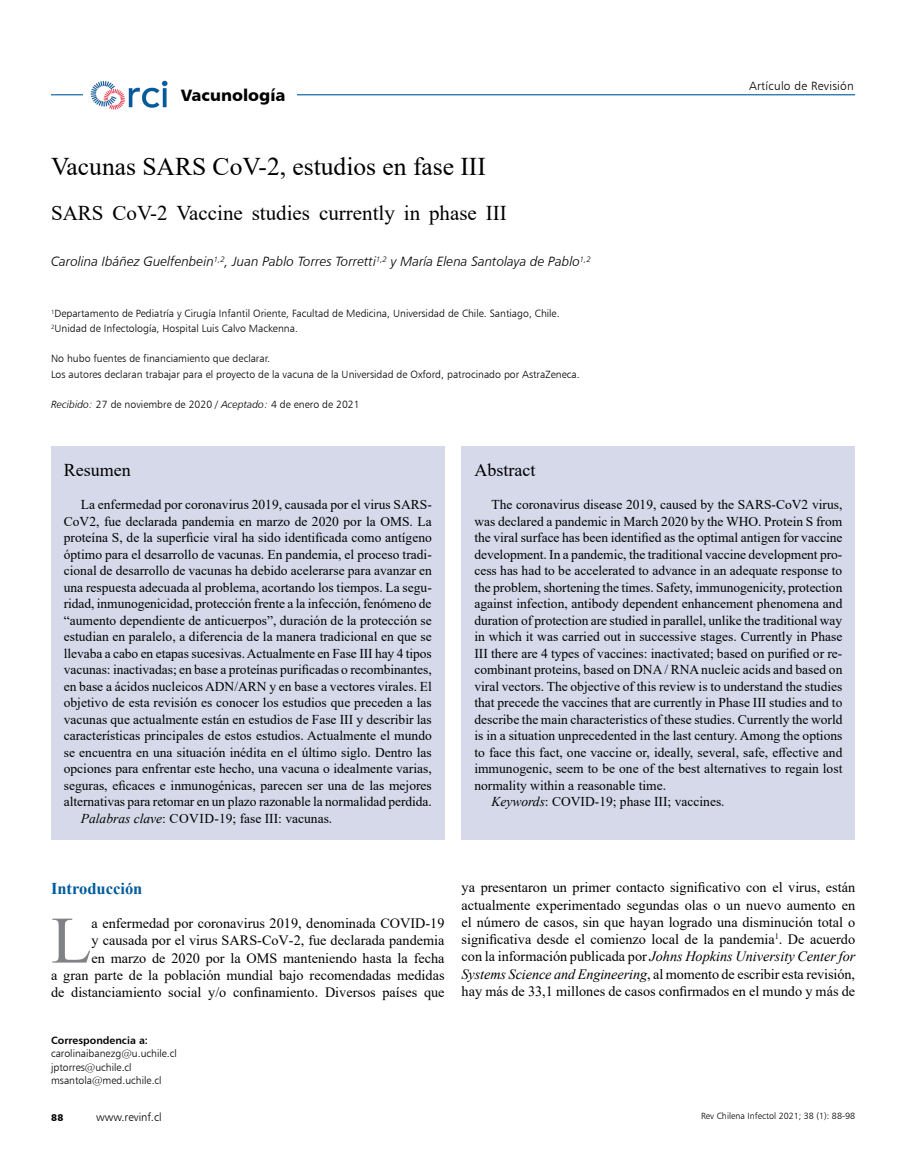
<style>
.page{position:relative;width:919px;height:1170px;background:#fff}
.page>*{position:absolute;margin:0;border:0;box-sizing:border-box;transform-origin:0 0}
.t1{font:66.3px "Times New Roman";color:#808285}
.t2{font:25.5px "Times New Roman";color:#000}
.t3{font:21px "Times New Roman";color:#000}
.t4{font:18px "Times New Roman";color:#000}
.t5{font:700 16.5px "Times New Roman";color:#005b9d}
.t6{font:16.5px "Humanist 777 BT Black B";color:#000}
.t7{font:14.25px/17.2px "Times New Roman";color:#000;text-align:right}
.t8{font:13.5px "Times New Roman";color:#000}
.t9{font:13.5px "Humanist 777 BT Light Italic B";color:#000}
.t10{font:italic 13.5px "Times New Roman";color:#000}
.t11{font:12px "Humanist 777 BT Light B";letter-spacing:.02em;color:#000}
.t12{font:11.25px "Humanist 777 BT Light B";color:#000}
.t13{font:10.5px/15px "Humanist 777 BT Light B";color:#000}
.t14{font:10.5px "Humanist 777 BT Bold B";color:#000}
.t15{font:9.75px "Humanist 777 BT Black B";color:#000}
.t16{font:9px "Humanist 777 BT Light B";color:#000}
.s1{font-family:"Humanist 777 BT Light Italic B"}
.s2{font-style:normal}
.s3{font-style:italic}
</style>
<div class="page">
<hr style="left:51px;top:94px;width:804px;height:1px;background:#005b9d">
<div style="left:83px;top:80px;width:92px;height:30px;background:#fff"></div>
<img style="left:90px;top:80px;width:78px;height:30px">
<div style="left:169px;top:80px;width:128px;height:30px;background:#fff"></div>
<div style="left:51px;top:445px;width:393px;height:394px;background:#d5d9e9"></div>
<div style="left:461px;top:445px;width:394px;height:394px;background:#d5d9e9"></div>
<p class="t6" style="left:181px;top:85px;width:106px">Vacunología</p>
<h2 class="t2" style="left:51px;top:149px;width:436px">Vacunas SARS CoV-2, estudios en fase III</h2>
<h3 class="t3" style="left:51px;top:198px;width:457px">SARS CoV-2 Vaccine studies currently in phase III</h3>
<p class="t9" style="left:51px;top:253px;width:541px">Carolina Ibáñez Guelfenbein<sup>1,2</sup>, Juan Pablo Torres Torretti<sup>1,2</sup> y María Elena Santolaya de Pablo<sup>1,2</sup></p>
<p class="t13" style="left:51px;top:306px;width:510px"><sup>1</sup>Departamento de Pediatría y Cirugía Infantil Oriente, Facultad de Medicina, Universidad de Chile. Santiago, Chile.<br><sup>2</sup>Unidad de Infectología, Hospital Luis Calvo Mackenna.</p>
<p class="t13" style="left:51px;top:351px;width:530px">No hubo fuentes de financiamiento que declarar.<br>Los autores declaran trabajar para el proyecto de la vacuna de la Universidad de Oxford, patrocinado por AstraZeneca.</p>
<p class="t13" style="left:51px;top:396px;width:310px"><span class="s1">Recibido:</span> 27 de noviembre de 2020 / <span class="s1">Aceptado:</span> 4 de enero de 2021</p>
<p class="t11" style="left:749px;top:79px;width:106px">Artículo de Revisión</p>
<h3 class="t4" style="left:64px;top:457px;width:68px">Resumen</h3>
<p class="t8" style="left:81px;top:495px;width:352px">La enfermedad por coronavirus 2019, causada por el virus SARS-</p>
<p class="t8" style="left:64px;top:511px;width:369px">CoV2, fue declarada pandemia en marzo de 2020 por la OMS. La</p>
<p class="t8" style="left:64px;top:528px;width:369px">proteína S, de la superficie viral ha sido identificada como antígeno</p>
<p class="t8" style="left:64px;top:544px;width:369px">óptimo para el desarrollo de vacunas. En pandemia, el proceso tradi-</p>
<p class="t8" style="left:64px;top:561px;width:369px">cional de desarrollo de vacunas ha debido acelerarse para avanzar en</p>
<p class="t8" style="left:64px;top:577px;width:369px">una respuesta adecuada al problema, acortando los tiempos. La segu-</p>
<p class="t8" style="left:64px;top:594px;width:369px">ridad, inmunogenicidad, protección frente a la infección, fenómeno de</p>
<p class="t8" style="left:64px;top:610px;width:369px">“aumento dependiente de anticuerpos”, duración de la protección se</p>
<p class="t8" style="left:64px;top:627px;width:369px">estudian en paralelo, a diferencia de la manera tradicional en que se</p>
<p class="t8" style="left:64px;top:643px;width:369px">llevaba a cabo en etapas sucesivas. Actualmente en Fase III hay 4 tipos</p>
<p class="t8" style="left:64px;top:660px;width:369px">vacunas: inactivadas; en base a proteínas purificadas o recombinantes,</p>
<p class="t8" style="left:64px;top:676px;width:369px">en base a ácidos nucleicos ADN/ARN y en base a vectores virales. El</p>
<p class="t8" style="left:64px;top:693px;width:369px">objetivo de esta revisión es conocer los estudios que preceden a las</p>
<p class="t8" style="left:64px;top:709px;width:369px">vacunas que actualmente están en estudios de Fase III y describir las</p>
<p class="t8" style="left:64px;top:726px;width:369px">características principales de estos estudios. Actualmente el mundo</p>
<p class="t8" style="left:64px;top:742px;width:369px">se encuentra en una situación inédita en el último siglo. Dentro las</p>
<p class="t8" style="left:64px;top:759px;width:369px">opciones para enfrentar este hecho, una vacuna o idealmente varias,</p>
<p class="t8" style="left:64px;top:775px;width:369px">seguras, eficaces e inmunogénicas, parecen ser una de las mejores</p>
<p class="t8" style="left:64px;top:792px;width:369px">alternativas para retomar en un plazo razonable la normalidad perdida.</p>
<p class="t10" style="left:81px;top:809px;width:108px">Palabras clave<span class="s2">: Covid</span></p>
<p class="t8" style="left:214px;top:808px;width:119px">-19; fase III: vacunas.</p>
<h3 class="t4" style="left:474px;top:457px;width:62px">Abstract</h3>
<p class="t8" style="left:491px;top:495px;width:352px">The coronavirus disease 2019, caused by the SARS-CoV2 virus,</p>
<p class="t8" style="left:474px;top:511px;width:369px">was declared a pandemic in March 2020 by the WHO. Protein S from</p>
<p class="t8" style="left:474px;top:528px;width:369px">the viral surface has been identified as the optimal antigen for vaccine</p>
<p class="t8" style="left:474px;top:544px;width:369px">development. In a pandemic, the traditional vaccine development pro-</p>
<p class="t8" style="left:474px;top:561px;width:369px">cess has had to be accelerated to advance in an adequate response to</p>
<p class="t8" style="left:474px;top:577px;width:369px">the problem, shortening the times. Safety, immunogenicity, protection</p>
<p class="t8" style="left:474px;top:594px;width:369px">against infection, antibody dependent enhancement phenomena and</p>
<p class="t8" style="left:474px;top:610px;width:369px">duration of protection are studied in parallel, unlike the traditional way</p>
<p class="t8" style="left:474px;top:627px;width:369px">in which it was carried out in successive stages. Currently in Phase</p>
<p class="t8" style="left:474px;top:643px;width:369px">III there are 4 types of vaccines: inactivated; based on purified or re-</p>
<p class="t8" style="left:474px;top:660px;width:369px">combinant proteins, based on DNA / RNA nucleic acids and based on</p>
<p class="t8" style="left:474px;top:676px;width:369px">viral vectors. The objective of this review is to understand the studies</p>
<p class="t8" style="left:474px;top:693px;width:369px">that precede the vaccines that are currently in Phase III studies and to</p>
<p class="t8" style="left:474px;top:709px;width:370px">describe the main characteristics of these studies. Currently the world</p>
<p class="t8" style="left:474px;top:726px;width:369px">is in a situation unprecedented in the last century. Among the options</p>
<p class="t8" style="left:474px;top:742px;width:369px">to face this fact, one vaccine or, ideally, several, safe, effective and</p>
<p class="t8" style="left:474px;top:759px;width:369px">immunogenic, seem to be one of the best alternatives to regain lost</p>
<p class="t8" style="left:474px;top:775px;width:193px">normality within a reasonable time.</p>
<p class="t8" style="left:491px;top:792px;width:235px"><span class="s3">Keywords</span>: COVID-19; phase III; vaccines.</p>
<p class="t5" style="left:51px;top:876px;width:93px">Introducción</p>
<h1 class="t1" style="left:51px;top:893px;width:42px">L</h1>
<p class="t7" style="left:51px;top:914px;width:395px">a enfermedad por coronavirus 2019, denominada COVID-19<br>y causada por el virus SARS-CoV-2, fue declarada pandemia<br>en marzo de 2020 por la OMS manteniendo hasta la fecha<br>a gran parte de la población mundial bajo recomendadas medidas de distanciamiento social y/o confinamiento. Diversos países que</p>
<p class="t14" style="left:51px;top:1033px;width:98px">Correspondencia a:</p>
<p class="t13" style="left:51px;top:1046px;width:127px;line-height:13.5px">carolinaibanezg@u.uchile.cl jptorres@uchile.cl msantola@med.uchile.cl</p>
<p class="t15" style="left:51px;top:1111px;width:14px">88</p>
<p class="t12" style="left:96px;top:1110px;width:67px">www.revinf.cl</p>
<p class="t7" style="left:461px;top:878px;width:395px;text-align:justify">ya presentaron un primer contacto significativo con el virus, están actualmente experimentado segundas olas o un nuevo aumento en el número de casos, sin que hayan logrado una disminución total o significativa desde el comienzo local de la pandemia<sup>1</sup>. De acuerdo con la información publicada por <span class="s3">Johns Hopkins University Center for Systems Science and Engineering</span>, al momento de escribir esta revisión, hay más de 33,1 millones de casos confirmados en el mundo y más de</p>
<p class="t16" style="left:701px;top:1110px;width:155px">Rev Chilena Infectol 2021; 38 (1): 88-98</p>
</div>
